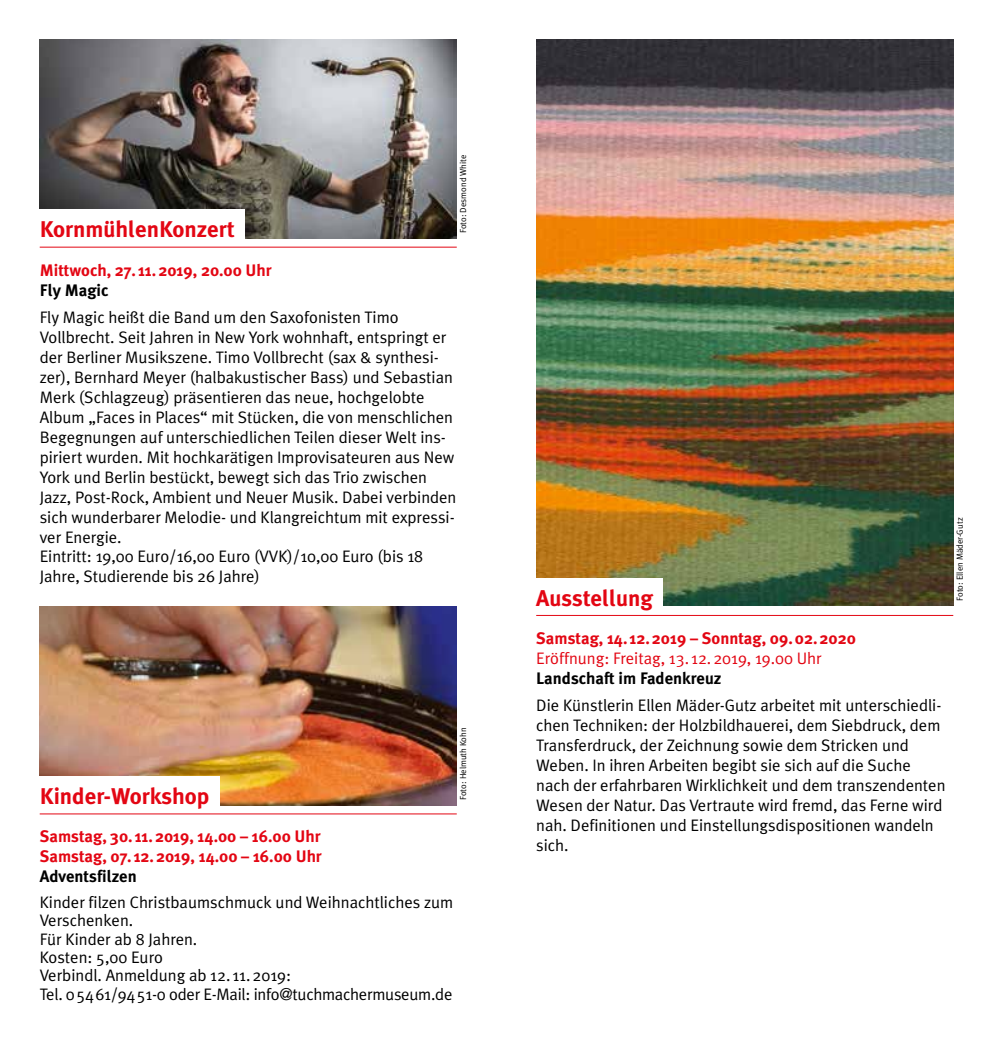
<style>
.page{position:relative;width:993px;height:1042px;background:#fff}
.page>*{position:absolute;margin:0;border:0;box-sizing:border-box;transform-origin:0 0}
.t1{font:700 22.75px "Meta Plus";color:#e30613}
.t2{font:16.62px/19.9px "Meta Plus Normal";color:#000}
.t3{font:700 16.62px/19.9px "Meta Plus";color:#e30613}
.t4{font:700 16.62px "Meta Plus";color:#000}
.t5{font:16.62px "Meta Plus Normal";color:#e30613}
.t6{font:8.75px "Meta Plus Normal";color:#000}
</style>
<div class="page">
<img style="left:40px;top:40px;width:416px;height:198px">
<div style="left:0;top:210px;width:245px;height:37px;background:#fff"></div>
<hr style="left:40px;top:247px;width:416px;height:1px;background:#e30613">
<img style="left:40px;top:607px;width:416px;height:198px">
<div style="left:0;top:776px;width:219px;height:38px;background:#fff"></div>
<hr style="left:40px;top:813px;width:416px;height:1px;background:#e30613">
<img style="left:536px;top:40px;width:416px;height:566px">
<div style="left:496px;top:578px;width:166px;height:37px;background:#fff"></div>
<hr style="left:536px;top:615px;width:416px;height:1px;background:#e30613">
<h1 class="t1" style="left:40px;top:216px;width:196px">KornmühlenKonzert</h1>
<p class="t6" style="left:458px;top:233px;width:80px;rotate:-90deg">Foto: Desmond White</p>
<p class="t3" style="left:40px;top:260px;width:233px">Mittwoch, 27. 11.2019, 20.00 Uhr</p>
<p class="t4" style="left:40px;top:280px;width:70px">Fly Magic</p>
<p class="t2" style="left:40px;top:307px;width:418px">Fly Magic heißt die Band um den Saxofonisten Timo Vollbrecht. Seit Jahren in New York wohnhaft, entspringt er der Berliner Musikszene. Timo Vollbrecht (sax &amp; synthesi&shy;zer), Bernhard Meyer (halbakustischer Bass) und Sebastian Merk (Schlagzeug) präsentieren das neue, hochgelobte Album „Faces in Places“ mit Stücken, die von menschlichen Begegnungen auf unterschiedlichen Teilen dieser Welt ins&shy;piriert wurden. Mit hochkarätigen Improvisateuren aus New York und Berlin bestückt, bewegt sich das Trio zwischen Jazz, Post-Rock, Ambient und Neuer Musik. Dabei verbinden sich wunderbarer Melodie- und Klangreichtum mit expressi&shy;ver Energie.<br>Eintritt: 19,00 Euro/16,00 Euro (VVK)/10,00 Euro (bis 18<br>Jahre, Studierende bis 26 Jahre)</p>
<h1 class="t1" style="left:40px;top:783px;width:171px">Kinder-Workshop</h1>
<p class="t6" style="left:458px;top:800px;width:74px;rotate:-90deg">Foto: Helmuth Kohn</p>
<p class="t3" style="left:40px;top:826px;width:283px">Samstag, 30. 11.2019, 14.00 – 16.00 Uhr<br>Samstag, 07. 12.2019, 14.00 – 16.00 Uhr</p>
<p class="t4" style="left:40px;top:866px;width:98px">Adventsfilzen</p>
<p class="t2" style="left:40px;top:893px;width:415px;line-height:18.4px">Kinder filzen Christbaumschmuck und Weihnachtliches zum Verschenken.<br>Für Kinder ab 8 Jahren.<br>Kosten: 5,00 Euro<br>Verbindl. Anmeldung ab 12. 11.2019:<br>Tel. 05461/9451-0 oder E-Mail: info@tuchmachermuseum.de</p>
<h1 class="t1" style="left:536px;top:584px;width:118px">Ausstellung</h1>
<p class="t3" style="left:536px;top:628px;width:321px">Samstag, 14. 12.2019 – Sonntag, 09.02.2020</p>
<p class="t5" style="left:536px;top:648px;width:287px">Eröffnung: Freitag, 13. 12.2019, 19.00 Uhr</p>
<p class="t4" style="left:536px;top:668px;width:187px">Landschaft im Fadenkreuz</p>
<p class="t2" style="left:536px;top:695px;width:410px">Die Künstlerin Ellen Mäder-Gutz arbeitet mit unterschiedli&shy;chen Techniken: der Holzbildhauerei, dem Siebdruck, dem Transferdruck, der Zeichnung sowie dem Stricken und Weben. In ihren Arbeiten begibt sie sich auf die Suche nach der erfahrbaren Wirklichkeit und dem transzendenten Wesen der Natur. Das Vertraute wird fremd, das Ferne wird nah. Definitionen und Einstellungsdispositionen wandeln sich.</p>
<p class="t6" style="left:954px;top:601px;width:85px;rotate:-90deg">Foto: Ellen Mäder-Gutz</p>
</div>
